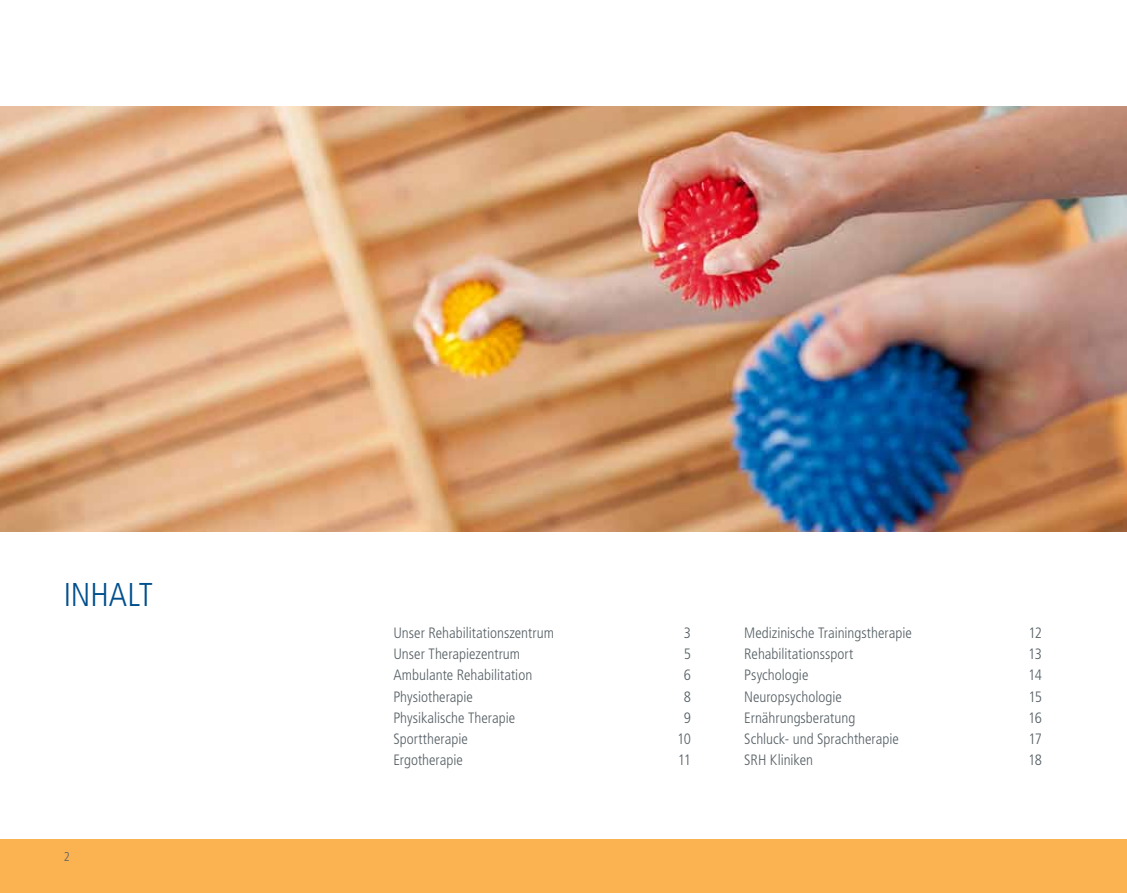
<style>
.page{position:relative;width:1127px;height:893px;background:#fff}
.page>*{position:absolute;margin:0;border:0;box-sizing:border-box;transform-origin:0 0}
.t1{font:300 condensed 33px "Frutiger LT Std";color:#004f8d}
.t2{font:300 condensed 15px/21.3px "Frutiger LT Std";color:#576065}
.t3{font:300 condensed 12.75px "Frutiger LT Std";color:#576065}
</style>
<div class="page">
<img style="left:0;top:106px;width:1127px;height:425px">
<div style="left:0;top:840px;width:1127px;height:53px;background:#fbb250"></div>
<h1 class="t1" style="left:64px;top:576px;width:86px">inhalt</h1>
<p class="t3" style="left:64px;top:849px;width:8px">2</p>
<p class="t2" style="left:393px;top:622px;width:162px">U nser Rehabilitationszentrum</p>
<p class="t2" style="left:684px;top:622px;width:9px">3</p>
<p class="t2" style="left:393px;top:643px;width:128px">U nser Therapiezentrum</p>
<p class="t2" style="left:684px;top:643px;width:9px">5</p>
<p class="t2" style="left:393px;top:665px;width:140px">Ambulante Rehabilitation</p>
<p class="t2" style="left:684px;top:665px;width:9px">6</p>
<p class="t2" style="left:393px;top:686px;width:81px">Physiotherapie</p>
<p class="t2" style="left:684px;top:686px;width:9px">8</p>
<p class="t2" style="left:393px;top:707px;width:123px">Physikalische Therapie</p>
<p class="t2" style="left:684px;top:707px;width:9px">9</p>
<p class="t2" style="left:393px;top:728px;width:76px">Sporttherapie</p>
<p class="t2" style="left:677px;top:728px;width:15px">10</p>
<p class="t2" style="left:393px;top:750px;width:71px">Ergotherapie</p>
<p class="t2" style="left:678px;top:750px;width:15px">11</p>
<p class="t2" style="left:744px;top:622px;width:169px">Medizinische Trainingstherapie</p>
<p class="t2" style="left:1028px;top:622px;width:15px">12</p>
<p class="t2" style="left:744px;top:643px;width:111px">Rehabilitationssport<br>Psychologie</p>
<p class="t2" style="left:1028px;top:643px;width:15px">13<br>14</p>
<p class="t2" style="left:744px;top:686px;width:156px">Neuropsychologie<br>Ernährungsberatung<br>Schluck- und Sprachtherapie<br>SRH Kliniken</p>
<p class="t2" style="left:1028px;top:686px;width:15px;text-align:justify">15<br>16<br>17</p>
<p class="t2" style="left:1028px;top:750px;width:15px">18</p>
</div>
